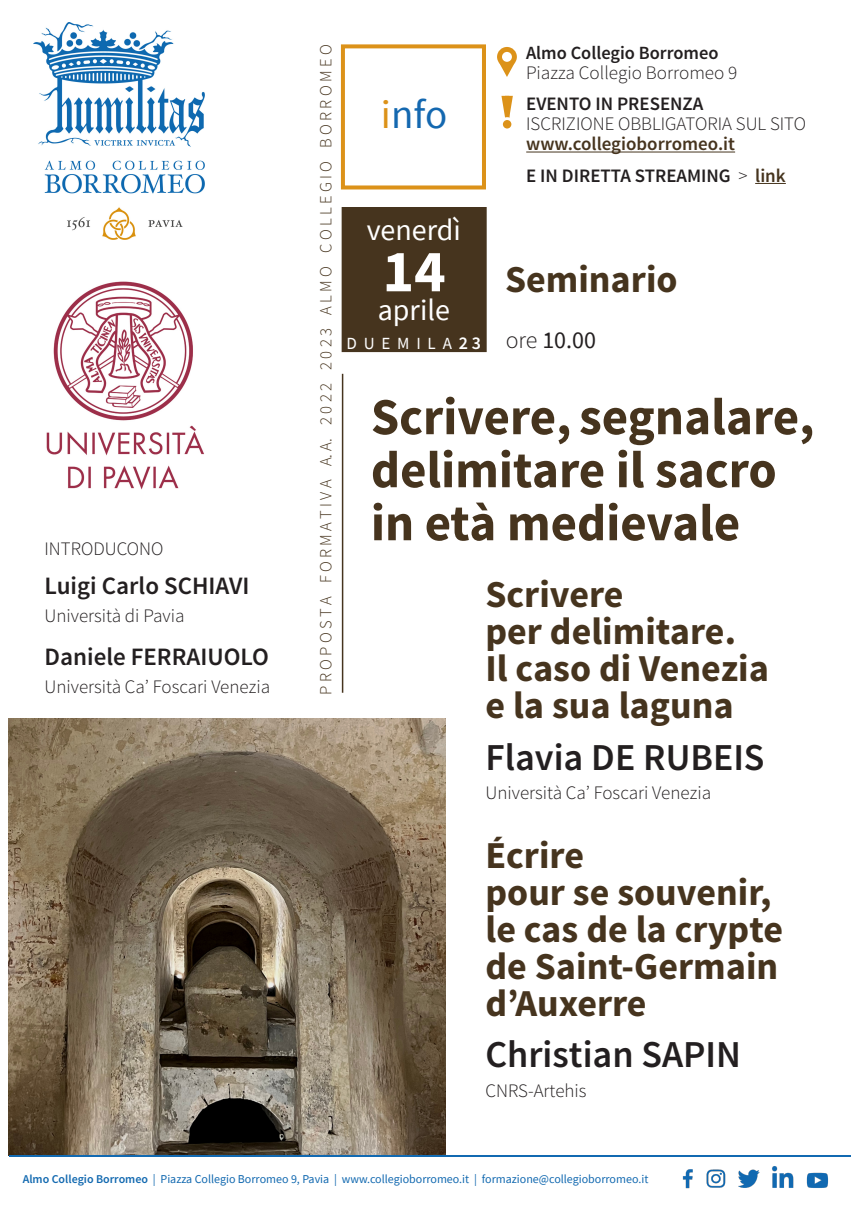
<style>
.page{position:relative;width:859px;height:1208px;background:#fff}
.page>*{position:absolute;margin:0;border:0;box-sizing:border-box;transform-origin:0 0}
.t1{font:700 60px "Source Sans Pro";color:#fff}
.t2{font:700 52px/53px "Source Sans Pro";color:#46341e}
.t3{font:41px "Source Sans Pro";color:#1468b0}
.t4{font:700 38px/37px "Source Sans Pro";color:#46341e}
.t5{font:600 38px "Source Sans Pro";color:#231f20}
.t6{font:30px "Source Sans Pro";color:#fff}
.t7{font:600 25px "Source Sans Pro";color:#231f20}
.t8{font:24px "Source Sans Pro";color:#231f20}
.t9{font:300 19px "Source Sans Pro";color:#231f20}
.t10{font:600 19px "Source Sans Pro";color:#231f20}
.t11{font:600 19px "Source Sans Pro";color:#46341e}
.t12{font:600 18.6px "Source Sans Pro";color:#231f20}
.t13{font:300 17px "Source Sans Pro";color:#46341e}
.t14{font:17px "Source Sans Pro";color:#fff}
.t15{font:12px "Source Sans Pro";color:#1269b0}
.s1{color:#dc9219}
.s2{font-weight:600;font-size:18px}
.s3{font-weight:300}
.s4{color:#46341e}
.s5{font-weight:600}
</style>
<div class="page">
<img style="left:682px;top:1169px;width:11px;height:20px">
<img style="left:706px;top:1169px;width:20px;height:19px">
<img style="left:738px;top:1169px;width:21px;height:19px">
<img style="left:772px;top:1166px;width:22px;height:22px">
<img style="left:806px;top:1172px;width:22px;height:16px">
<img style="left:9px;top:718px;width:436px;height:437px">
<div style="left:341px;top:44px;width:145px;height:145px;background:#fff;border:4px solid #dc9219"></div>
<div style="left:497px;top:47px;width:20px;height:20px;background:#dc9219;border-radius:50%"></div>
<svg style="left:499px;top:63px;width:16px;height:14px"></svg>
<div style="left:502px;top:52px;width:10px;height:10px;background:#fff;border-radius:50%"></div>
<hr style="left:526px;top:151px;width:209px;height:1px;background:#46341e">
<svg style="left:501px;top:96px;width:12px;height:21px"></svg>
<svg style="left:500px;top:117px;width:14px;height:14px"></svg>
<div style="left:503px;top:120px;width:8px;height:8px;background:#dc9219;border-radius:50%"></div>
<hr style="left:9px;top:1155px;width:841px;height:1px;background:#1169b1">
<div style="left:342px;top:207px;width:145px;height:145px;background:#46341e"></div>
<hr style="left:342px;top:374px;width:1px;height:319px;background:#46341e">
<hr style="left:755px;top:183px;width:31px;height:1px;background:#46341e">
<img style="left:33px;top:22px;width:172px;height:218px">
<img style="left:46px;top:281px;width:158px;height:209px">
<p class="t9" style="left:45px;top:536px;width:120px">INTRODUCONO</p>
<p class="t7" style="left:45px;top:570px;width:206px">Luigi Carlo SCHIAVI</p>
<p class="t9" style="left:45px;top:604px;width:142px">Università di Pavia</p>
<p class="t7" style="left:45px;top:640px;width:226px">Daniele FERRAIUOLO</p>
<p class="t9" style="left:45px;top:675px;width:227px">Università Ca’ Foscari Venezia</p>
<p class="t13" style="left:316px;top:694px;width:652px;rotate:-90deg">P R O P O S T A F O R M A T I V A A. A. 2 0 2 2 2 0 2 3 A L M O C O L L E G I O B O R R O M E O</p>
<p class="t3" style="left:381px;top:89px;width:68px"><span class="s1">i</span>nfo</p>
<p class="t6" style="left:367px;top:210px;width:96px">venerdì</p>
<p class="t1" style="left:382px;top:233px;width:65px">14</p>
<p class="t6" style="left:378px;top:291px;width:74px">aprile</p>
<p class="t14" style="left:346px;top:332px;width:136px">D U E M I L A <span class="s2">2 3</span></p>
<p class="t12" style="left:526px;top:41px;width:194px">Almo Collegio Borromeo</p>
<p class="t9" style="left:526px;top:61px;width:213px">Piazza Collegio Borromeo 9</p>
<p class="t10" style="left:526px;top:92px;width:179px">EVENTO IN PRESENZA</p>
<p class="t9" style="left:526px;top:112px;width:281px">ISCRIZIONE OBBLIGATORIA SUL SITO</p>
<p class="t11" style="left:526px;top:132px;width:210px">www.collegioborromeo.it</p>
<p class="t10" style="left:526px;top:163px;width:261px">E IN DIRETTA STREAMING <span class="s3">&gt;</span> <span class="s4">link</span></p>
<p class="t4" style="left:505px;top:262px;width:174px">Seminario</p>
<p class="t8" style="left:506px;top:325px;width:92px"><span class="s3">ore</span> 10.00</p>
<p class="t2" style="left:371px;top:392px;width:445px">Scrivere, segnalare, delimitare il sacro</p>
<p class="t2" style="left:371px;top:498px;width:371px">in età medievale</p>
<p class="t4" style="left:485px;top:577px;width:140px">Scrivere</p>
<p class="t4" style="left:485px;top:614px;width:252px">per delimitare.</p>
<p class="t4" style="left:485px;top:651px;width:285px">Il caso di Venezia</p>
<p class="t4" style="left:485px;top:688px;width:250px">e la sua laguna</p>
<p class="t5" style="left:485px;top:733px;width:281px">Flavia DE RUBEIS</p>
<p class="t9" style="left:485px;top:781px;width:227px">Università Ca’ Foscari Venezia</p>
<p class="t4" style="left:485px;top:838px;width:100px">Écrire</p>
<p class="t4" style="left:485px;top:875px;width:288px">pour se souvenir,</p>
<p class="t4" style="left:485px;top:912px;width:299px">le cas de la crypte de Saint-Germain d’Auxerre</p>
<p class="t5" style="left:485px;top:1030px;width:257px">Christian SAPIN</p>
<p class="t9" style="left:485px;top:1079px;width:103px">CNRS-Artehis</p>
<p class="t15" style="left:23px;top:1170px;width:627px"><span class="s5">Almo Collegio Borromeo</span> | Piazza Collegio Borromeo 9, Pavia | www.collegioborromeo.it | formazione@collegioborromeo.it</p>
</div>
